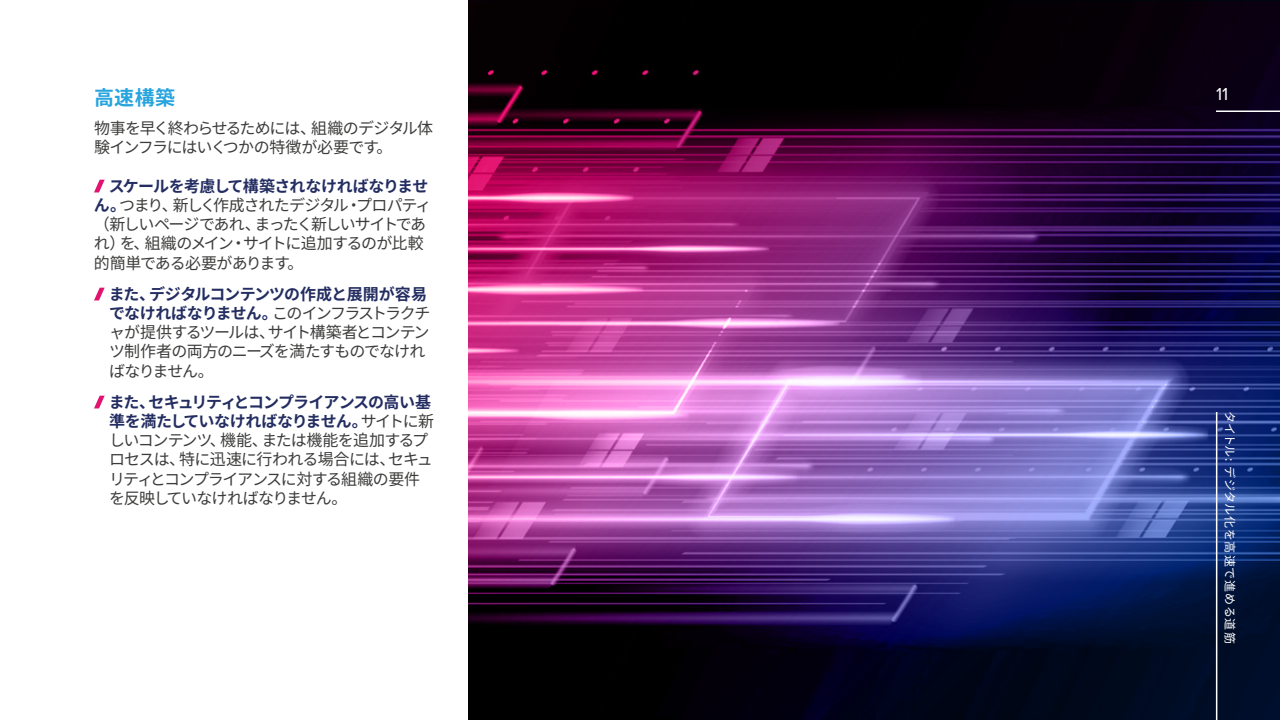
<style>
.page{position:relative;width:1280px;height:720px;background:#fff}
.page>*{position:absolute;margin:0;border:0;box-sizing:border-box;transform-origin:0 0}
.t1{font:700 20px "Noto Sans CJ Kjp";color:#26a4dd}
.t2{font:18px "Proxima Nova";color:#fff}
.t3{font:16px/19.2px "Noto Sans CJ Kjp";letter-spacing:-.065em;color:#3c3c3b}
.t4{font:12px "Noto Sans CJ Kjp";letter-spacing:.05em;color:#fff}
.s1{font-weight:700;color:#232d61}
</style>
<div class="page">
<svg style="left:94px;top:180px;width:11px;height:12px"></svg>
<svg style="left:94px;top:288px;width:11px;height:12px"></svg>
<svg style="left:94px;top:396px;width:11px;height:12px"></svg>
<img style="left:468px;top:1px;width:812px;height:719px">
<hr style="left:1216px;top:110px;width:64px;height:2px;background:#fff">
<hr style="left:1216px;top:412px;width:1px;height:308px;background:#fff">
<p class="t1" style="left:94px;top:86px;width:83px">高速構築</p>
<p class="t3" style="left:94px;top:119px;width:341px">物事を早く終わらせるためには、組織のデジタル体験インフラにはいくつかの特徴が必要です。</p>
<p class="t3" style="left:94px;top:177px;width:339px;text-indent:15px"><span class="s1">スケールを考慮して構築されなければなりません。</span>つまり、新しく作成されたデジタル・プロパティ（新しいページであれ、まったく新しいサイトであれ）を、組織のメイン・サイトに追加するのが比較的簡単である必要があります。</p>
<p class="t3" style="left:109px;top:285px;width:323px"><span class="s1">また、デジタルコンテンツの作成と展開が容易でなければなりません。</span>このインフラストラクチャが提供するツールは、サイト構築者とコンテンツ制作者の両方のニーズを満たすものでなければなりません。</p>
<p class="t3" style="left:109px;top:393px;width:327px"><span class="s1">また、セキュリティとコンプライアンスの高い基準を満たしていなければなりません。</span>サイトに新しいコンテンツ、機能、または機能を追加するプロセスは、特に迅速に行われる場合には、セキュリティとコンプライアンスに対する組織の要件を反映していなければなりません。</p>
<p class="t2" style="left:1216px;top:83px;width:14px">11</p>
<p class="t4" style="left:1237px;top:411px;width:234px;rotate:90deg">タイトル: デジタル化を高速で進める道筋</p>
</div>
